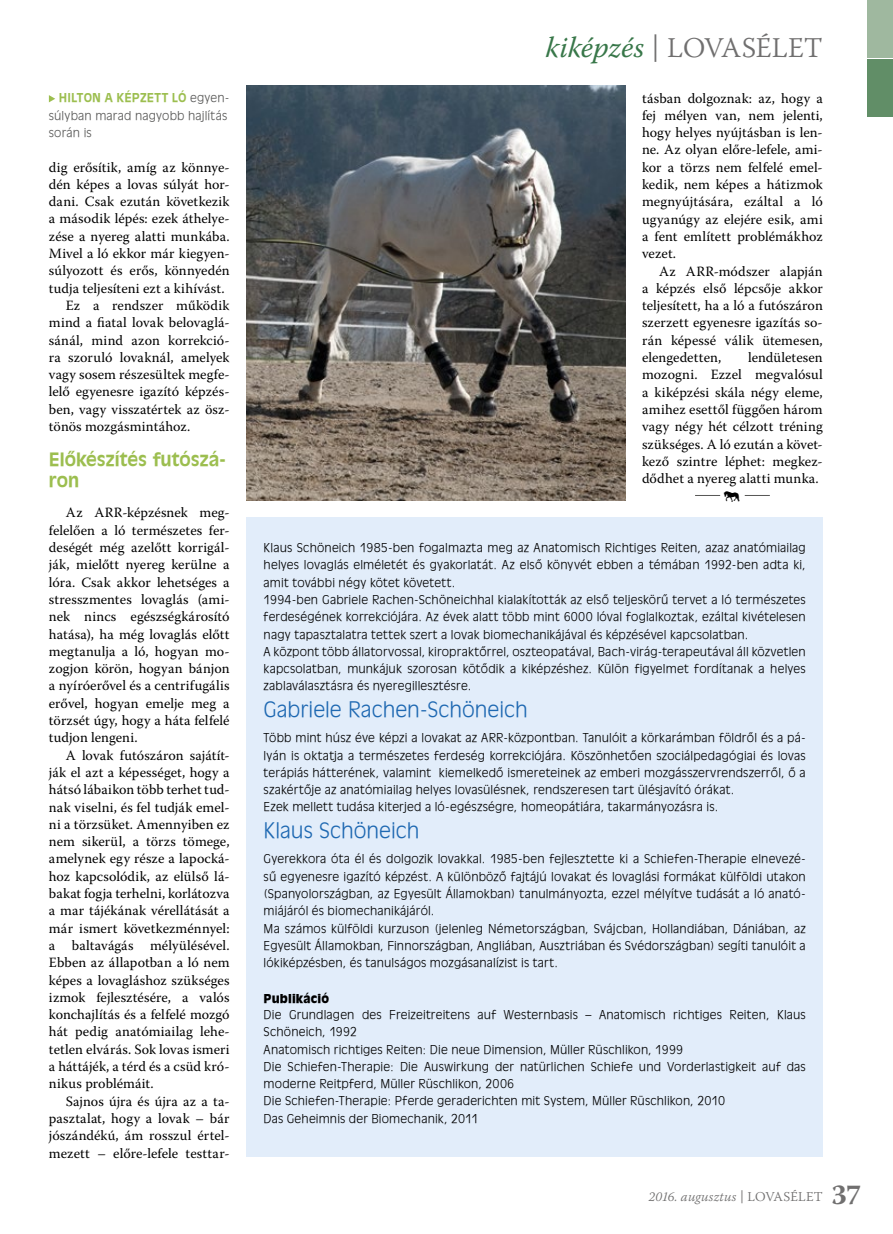
<style>
.page{position:relative;width:893px;height:1234px;background:#fff}
.page>*{position:absolute;margin:0;border:0;box-sizing:border-box;transform-origin:0 0}
.t1{font:300 28.5px "Warnock Pro";color:#706f6f}
.t2{font:21px "Incised 901 Lt PFL Normal";color:#1f69b2}
.t3{font:18px/21px "Incised 901 PFL Bold";letter-spacing:-.005em;color:#9cbe4f}
.t4{font:14.1px/17.2px "Warnock Pro";letter-spacing:.005em;color:#000;text-align:justify}
.t5{font:14.1px "DJ Horses 1";color:#000}
.t6{font:italic 300 13.35px "Warnock Pro";letter-spacing:.02em;color:#706f6f}
.t7{font:12px/17.2px "Incised 901 Lt PFL Normal";letter-spacing:.015em;color:#000}
.t8{font:12px/17.2px "Incised 901 Lt PFL Normal";letter-spacing:.015em;color:#575756}
.t9{font:12px "Incised 901 PFL Bold";letter-spacing:.015em;color:#9cbe4f}
.t10{font:12px "Incised 901 Blk PFL Normal";letter-spacing:.015em;color:#000}
.s1{font-family:"Incised 901 Lt PFL Normal";color:#575756}
.s2{font-weight:400;font-style:italic;font-size:29.25px;color:#387749}
.s3{font-weight:400;font-style:normal;font-size:13.5px}
.s4{font-style:normal;font-size:13.5px}
.s5{font-weight:700;font-style:normal;font-size:28.5px}
</style>
<div class="page">
<div style="left:867px;top:0;width:26px;height:57px;background:#9fb89f"></div>
<div style="left:867px;top:60px;width:26px;height:57px;background:#618e67"></div>
<img style="left:247px;top:85px;width:378px;height:415px">
<div style="left:247px;top:517px;width:576px;height:639px;background:#e2edfa"></div>
<svg style="left:49px;top:95px;width:6px;height:7px"></svg>
<svg style="left:695px;top:495px;width:25px;height:1px"></svg>
<svg style="left:745px;top:495px;width:25px;height:1px"></svg>
<p class="t9" style="left:59px;top:91px;width:172px">HILTON A KÉPZETT LÓ <span class="s1">egyen-</span></p>
<p class="t8" style="left:49px;top:107px;width:180px">súlyban marad nagyobb hajlítás során is</p>
<p class="t4" style="left:49px;top:158px;width:182px">dig erősítik, amíg az könnye-</p>
<p class="t4" style="left:49px;top:175px;width:182px">dén képes a lovas súlyát hor-</p>
<p class="t4" style="left:49px;top:193px;width:182px">dani. Csak ezután következik</p>
<p class="t4" style="left:49px;top:210px;width:182px">a második lépés: ezek áthelye-</p>
<p class="t4" style="left:49px;top:227px;width:182px">zése a nyereg alatti munkába.</p>
<p class="t4" style="left:49px;top:244px;width:182px">Mivel a ló ekkor már kiegyen-</p>
<p class="t4" style="left:49px;top:262px;width:182px">súlyozott és erős, könnyedén</p>
<p class="t4" style="left:49px;top:279px;width:177px">tudja teljesíteni ezt a kihívást.</p>
<p class="t4" style="left:66px;top:296px;width:165px">Ez a rendszer működik</p>
<p class="t4" style="left:49px;top:314px;width:182px">mind a fiatal lovak belovaglá-</p>
<p class="t4" style="left:49px;top:331px;width:182px">sánál, mind azon korrekció-</p>
<p class="t4" style="left:49px;top:348px;width:182px">ra szoruló lovaknál, amelyek</p>
<p class="t4" style="left:49px;top:365px;width:182px">vagy sosem részesültek megfe-</p>
<p class="t4" style="left:49px;top:383px;width:182px">lelő egyenesre igazító képzés-</p>
<p class="t4" style="left:49px;top:400px;width:182px">ben, vagy visszatértek az ösz-</p>
<p class="t4" style="left:49px;top:417px;width:143px">tönös mozgásmintához.</p>
<h3 class="t3" style="left:49px;top:448px;width:179px">Előkészítés futószá&shy;ron</h3>
<p class="t4" style="left:49px;top:504px;width:182px;text-indent:17px">Az ARR-képzésnek meg&shy;felelően a ló természetes fer&shy;deségét még azelőtt korrigál&shy;ják, mielőtt nyereg kerülne a lóra. Csak akkor lehetséges a stresszmentes lovaglás (ami&shy;nek nincs egészségkárosító hatása), ha még lovaglás előtt megtanulja a ló, hogyan mo&shy;zogjon körön, hogyan bánjon a nyíróerővel és a centrifugális erővel, hogyan emelje meg a törzsét úgy, hogy a háta felfelé tudjon lengeni.</p>
<p class="t4" style="left:49px;top:746px;width:182px;text-indent:17px">A lovak futószáron sajátít&shy;ják el azt a képességet, hogy a hátsó lábaikon több terhet tud&shy;nak viselni, és fel tudják emel&shy;ni a törzsüket. Amennyiben ez nem sikerül, a törzs tömege, amelynek egy része a lapocká&shy;hoz kapcsolódik, az elülső lá&shy;bakat fogja terhelni, korlátozva a mar tájékának vérellátását a már ismert következménnyel: a baltavágás mélyülésével.<br>Ebben az állapotban a ló nem képes a lovagláshoz szükséges izmok fejlesztésére, a valós konchajlítás és a felfelé mozgó hát pedig anatómiailag lehe&shy;tetlen elvárás. Sok lovas ismeri a háttájék, a térd és a csüd kró&shy;nikus problémáit.</p>
<p class="t4" style="left:49px;top:1091px;width:182px;text-indent:17px">Sajnos újra és újra az a ta&shy;pasztalat, hogy a lovak – bár jószándékú, ám rosszul értel&shy;mezett – előre-lefele testtar-</p>
<h1 class="t1" style="left:546px;top:31px;width:279px"><span class="s2">kiképzés</span> | LOVASÉLET</h1>
<p class="t4" style="left:642px;top:89px;width:182px">tásban dolgoznak: az, hogy a fej mélyen van, nem jelenti, hogy helyes nyújtásban is len&shy;ne. Az olyan előre-lefele, ami&shy;kor a törzs nem felfelé emel&shy;kedik, nem képes a hátizmok megnyújtására, ezáltal a ló ugyanúgy az elejére esik, ami a fent említett problémákhoz vezet.</p>
<p class="t4" style="left:642px;top:262px;width:182px;text-indent:17px">Az ARR-módszer alapján a képzés első lépcsője akkor teljesített, ha a ló a futószáron szerzett egyenesre igazítás so&shy;rán képessé válik ütemesen, elengedetten,</p>
<p class="t4" style="left:642px;top:348px;width:182px;text-indent:106px">lendületesen mozogni. Ezzel megvalósul a kiképzési skála négy eleme, amihez esettől függően három vagy négy hét célzott tréning szükséges. A ló ezután a követ&shy;kező szintre léphet: megkez&shy;dődhet a nyereg alatti munka.</p>
<p class="t5" style="left:724px;top:488px;width:19px">s</p>
<p class="t7" style="left:264px;top:539px;width:544px">Klaus Schöneich 1985-ben fogalmazta meg az Anatomisch Richtiges Reiten, azaz anatómiailag helyes lovaglás elméletét és gyakorlatát. Az első könyvét ebben a témában 1992-ben adta ki, amit további négy kötet követett.<br>1994-ben Gabriele Rachen-Schöneichhal kialakították az első teljeskörű tervet a ló természetes ferdeségének korrekciójára. Az évek alatt több mint 6000 lóval foglalkoztak, ezáltal kivételesen nagy tapasztalatra tettek szert a lovak biomechanikájával és képzésével kapcsolatban.<br>A központ több állatorvossal, kiropraktőrrel, oszteopatával, Bach-virág-terapeutával áll közvetlen kapcsolatban, munkájuk szorosan kötődik a kiképzéshez. Külön figyelmet fordítanak a helyes zablaválasztásra és nyeregillesztésre.</p>
<h2 class="t2" style="left:264px;top:697px;width:266px">Gabriele Rachen-Schöneich</h2>
<p class="t7" style="left:264px;top:729px;width:544px">Több mint húsz éve képzi a lovakat az ARR-központban. Tanulóit a körkarámban földről és a pá&shy;lyán is oktatja a természetes ferdeség korrekciójára. Köszönhetően szociálpedagógiai és lovas terápiás hátterének, valamint kiemelkedő ismereteinek az emberi mozgásszervrendszerről, ő a szakértője az anatómiailag helyes lovasülésnek, rendszeresen tart ülésjavító órákat.<br>Ezek mellett tudása kiterjed a ló-egészségre, homeopátiára, takarmányozásra is.</p>
<h2 class="t2" style="left:264px;top:818px;width:157px">Klaus Schöneich</h2>
<p class="t7" style="left:264px;top:850px;width:544px">Gyerekkora óta él és dolgozik lovakkal. 1985-ben fejlesztette ki a Schiefen-Therapie elnevezé&shy;sű egyenesre igazító képzést. A különböző fajtájú lovakat és lovaglási formákat külföldi utakon (Spanyolországban, az Egyesült Államokban) tanulmányozta, ezzel mélyítve tudását a ló anató&shy;miájáról és biomechanikájáról.<br>Ma számos külföldi kurzuson (jelenleg Németországban, Svájcban, Hollandiában, Dániában, az Egyesült Államokban, Finnországban, Angliában, Ausztriában és Svédországban) segíti tanulóit a lókiképzésben, és tanulságos mozgásanalízist is tart.</p>
<p class="t10" style="left:264px;top:991px;width:67px">Publikáció</p>
<p class="t7" style="left:264px;top:1005px;width:544px">Die Grundlagen des Freizeitreitens auf Westernbasis – Anatomisch richtiges Reiten, Klaus Schöneich, 1992<br>Anatomisch richtiges Reiten: Die neue Dimension, Müller Rüschlikon, 1999<br>Die Schiefen-Therapie: Die Auswirkung der natürlichen Schiefe und Vorderlastigkeit auf das moderne Reitpferd, Müller Rüschlikon, 2006<br>Die Schiefen-Therapie: Pferde geraderichten mit System, Müller Rüschlikon, 2010<br>Das Geheimnis der Biomechanik, 2011</p>
<p class="t6" style="left:649px;top:1187px;width:214px">2016. augusztus <span class="s3">|</span> <span class="s4">LOVASÉLET</span> <span class="s5">37</span></p>
</div>
